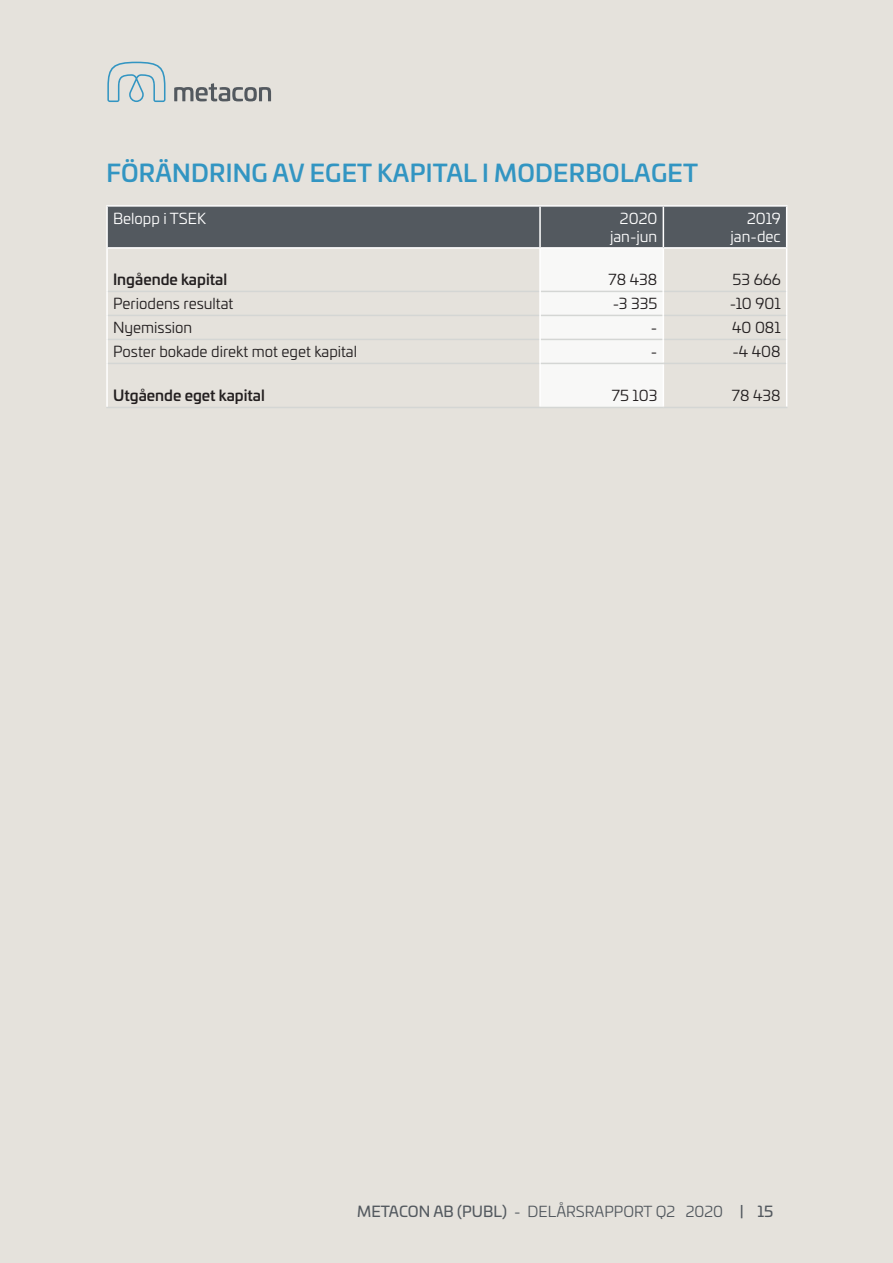
<style>
.page{position:relative;width:893px;height:1263px;background:#e5e2dc}
.page>*{position:absolute;margin:0;border:0;box-sizing:border-box;transform-origin:0 0}
.t1{font:500 24px "Univia Pro";letter-spacing:.01em;color:#3295c2}
.t2{font:15px "Univia Pro";color:#231f20}
.t3{font:15px "Univia Pro";color:#53595f}
.t4{font:500 15px "Univia Pro";color:#231f20}
.t5{font:15px/18px "Univia Pro";color:#fff;text-align:right}
.s1{font-style:inherit}
</style>
<div class="page">
<svg style="left:174px;top:83px;width:97px;height:18px"></svg>
<svg style="left:107px;top:62px;width:58px;height:40px"></svg>
<hr style="left:106px;top:407px;width:434px;height:1px;background:#d4d6d4">
<hr style="left:106px;top:249px;width:2px;height:42px;background:#fff">
<hr style="left:106px;top:291px;width:2px;height:24px;background:#fff">
<hr style="left:106px;top:315px;width:2px;height:24px;background:#fff">
<hr style="left:106px;top:339px;width:2px;height:24px;background:#fff">
<svg style="left:107px;top:207px;width:680px;height:200px"></svg>
<hr style="left:106px;top:363px;width:2px;height:44px;background:#fff">
<hr style="left:106px;top:205px;width:434px;height:2px;background:#fff">
<hr style="left:106px;top:207px;width:2px;height:40px;background:#fff">
<hr style="left:540px;top:205px;width:123px;height:2px;background:#fff">
<hr style="left:539px;top:207px;width:2px;height:40px;background:#fff">
<hr style="left:663px;top:205px;width:124px;height:2px;background:#fff">
<hr style="left:663px;top:207px;width:1px;height:40px;background:#fff">
<hr style="left:786px;top:207px;width:1px;height:40px;background:#fff">
<hr style="left:106px;top:247px;width:434px;height:2px;background:#fff">
<hr style="left:540px;top:247px;width:123px;height:2px;background:#fff">
<hr style="left:663px;top:247px;width:124px;height:2px;background:#fff">
<hr style="left:541px;top:363px;width:122px;height:1px;background:#d4d6d4">
<hr style="left:663px;top:363px;width:123px;height:1px;background:#d4d6d4">
<hr style="left:540px;top:407px;width:123px;height:1px;background:#d4d6d4">
<hr style="left:663px;top:407px;width:124px;height:1px;background:#d4d6d4">
<h1 class="t1" style="left:106px;top:155px;width:593px">FÖRÄNDRING AV EGET KAPITAL I MODERBOLAGET</h1>
<p class="t5" style="left:113px;top:209px;width:94px">Belopp i TSEK</p>
<p class="t5" style="left:610px;top:209px;width:49px">2020 jan-jun</p>
<p class="t5" style="left:730px;top:209px;width:52px">2019 jan-dec</p>
<p class="t4" style="left:113px;top:268px;width:116px">Ingående kapital</p>
<p class="t2" style="left:609px;top:269px;width:50px">78 438</p>
<p class="t2" style="left:733px;top:269px;width:50px">53 666</p>
<p class="t2" style="left:113px;top:293px;width:122px">Periodens resultat</p>
<p class="t2" style="left:613px;top:293px;width:46px">-3 335</p>
<p class="t2" style="left:730px;top:293px;width:52px">-10 901</p>
<p class="t2" style="left:113px;top:317px;width:81px">Nyemission</p>
<p class="t2" style="left:651px;top:317px;width:8px">-</p>
<p class="t2" style="left:732px;top:317px;width:50px">40 081</p>
<p class="t2" style="left:113px;top:341px;width:246px">Poster bokade direkt mot eget kapital</p>
<p class="t2" style="left:651px;top:341px;width:8px">-</p>
<p class="t2" style="left:732px;top:341px;width:50px">-4 408</p>
<p class="t4" style="left:113px;top:384px;width:153px">Utgående eget kapital</p>
<p class="t2" style="left:612px;top:385px;width:47px">75 103</p>
<p class="t2" style="left:732px;top:385px;width:50px">78 438</p>
<p class="t3" style="left:357px;top:1200px;width:418px"><span class="s1">METACON AB (PUBL)</span> - DELÅRSRAPPORT Q2 2020 <span class="s1">| 15</span></p>
</div>
